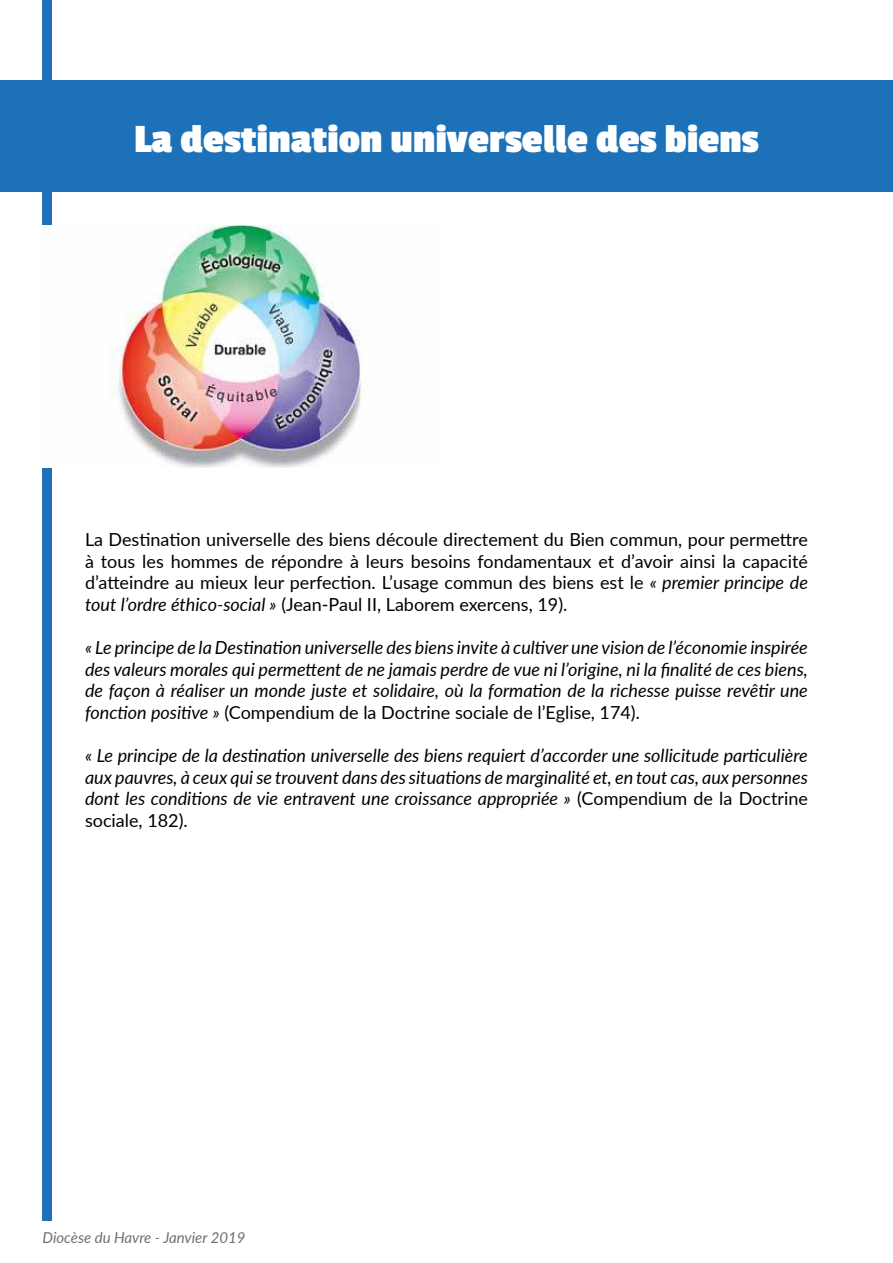
<style>
.page{position:relative;width:893px;height:1263px;background:#fff}
.page>*{position:absolute;margin:0;border:0;box-sizing:border-box;transform-origin:0 0}
.t1{font:700 42px "Passion One";color:#fff}
.t2{font:italic 18px/21.6px "Lato";color:#000;text-align:justify}
.t3{font:18px/21.6px "Lato";color:#000;text-align:justify}
.t4{font:italic 15px "Lato";color:#706f6f}
.s1{font-style:italic}
.s2{font-style:normal}
</style>
<div class="page">
<div style="left:0;top:81px;width:893px;height:110px;background:#1d71b9"></div>
<div style="left:43px;top:0;width:8px;height:1220px;background:#1d71b9"></div>
<img style="left:43px;top:225px;width:322px;height:243px">
<h1 class="t1" style="left:134px;top:120px;width:626px">La destination universelle des biens</h1>
<p class="t3" style="left:85px;top:528px;width:724px">La Desinaion universelle des biens découle directement du Bien commun, pour permetre à tous les hommes de répondre à leurs besoins fondamentaux et d’avoir ainsi la capacité d’ateindre au mieux leur perfecion. L’usage commun des biens est le <span class="s1">« premier principe de tout l’ordre éthico-social »</span> (Jean-Paul II, Laborem exercens, 19).</p>
<p class="t2" style="left:85px;top:636px;width:724px">« Le principe de la Desinaion universelle des biens invite à culiver une vision de l’économie inspirée des valeurs morales qui permetent de ne jamais perdre de vue ni l’origine, ni la inalité de ces biens, de façon à réaliser un monde juste et solidaire, où la formaion de la richesse puisse revêir une foncion posiive » <span class="s2">(Compendium de la Doctrine sociale de l’Eglise, 174).</span></p>
<p class="t2" style="left:85px;top:744px;width:724px">« Le principe de la desinaion universelle des biens requiert d’accorder une sollicitude pariculière aux pauvres, à ceux qui se trouvent dans des situaions de marginalité et, en tout cas, aux personnes dont les condiions de vie entravent une croissance appropriée » <span class="s2">(Compendium de la Doctrine sociale, 182).</span></p>
<p class="t4" style="left:43px;top:1232px;width:204px">Diocèse du Havre - Janvier 2019</p>
</div>
